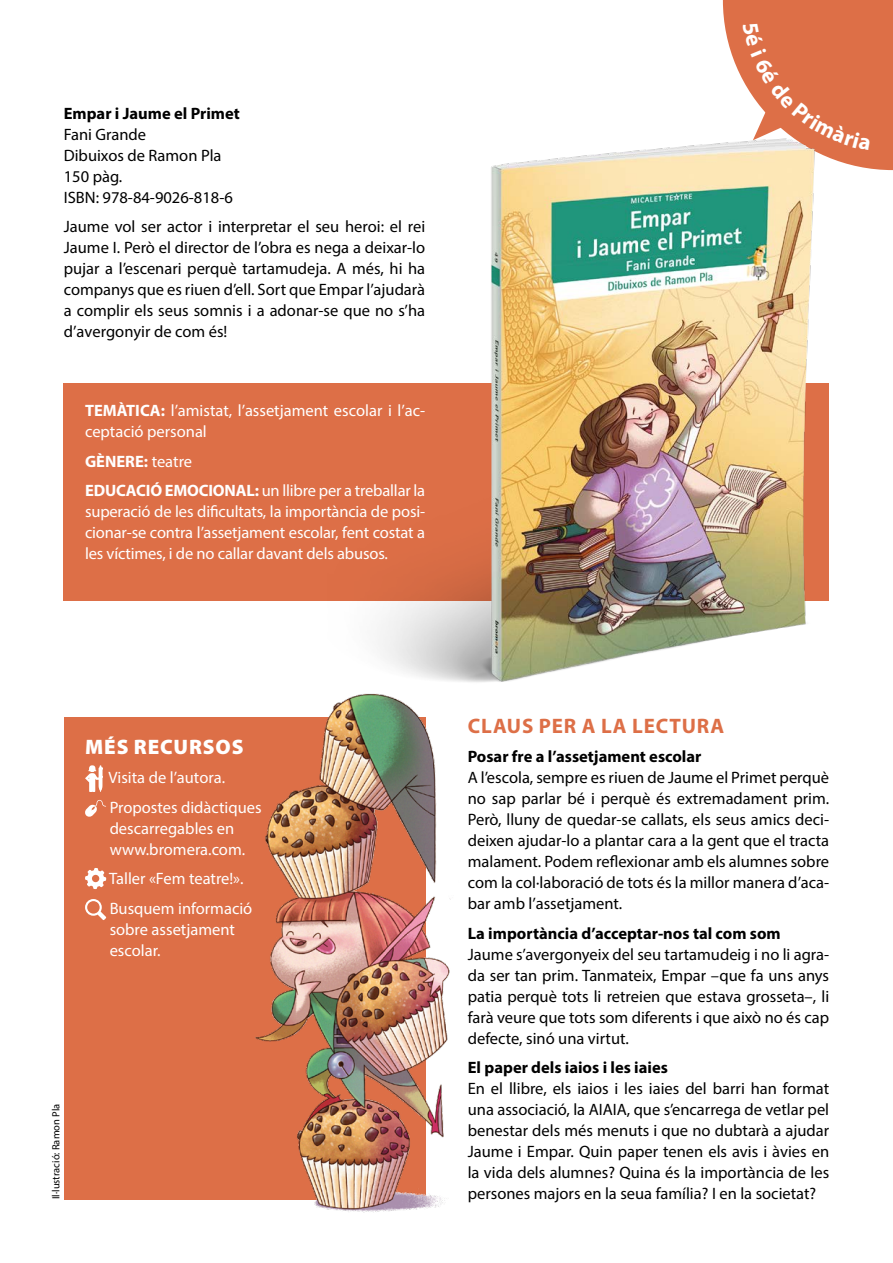
<style>
.page{position:relative;width:893px;height:1263px;background:#fff}
.page>*{position:absolute;margin:0;border:0;box-sizing:border-box;transform-origin:0 0}
.t1{font:700 21px "Myriad Pro";letter-spacing:.04em;color:#dd6f47}
.t2{font:900 21px "Myriad Pro";letter-spacing:.04em;color:#fff}
.t3{font:16.5px/21px "Myriad Pro";color:#000;text-align:justify}
.t4{font:16.5px/21px "Myriad Pro";color:#fff}
.t5{font:700 16.5px "Myriad Pro";color:#000}
.t6{font:10.5px "Myriad Pro";color:#000}
.s1{font-weight:700}
</style>
<div class="page">
<div style="left:64px;top:717px;width:361px;height:482px;background:#dd6f47"></div>
<div style="left:64px;top:383px;width:765px;height:218px;background:#dd6f47"></div>
<img style="left:378px;top:143px;width:436px;height:539px">
<img style="left:236px;top:655px;width:236px;height:558px">
<svg style="left:85px;top:765px;width:17px;height:27px"></svg>
<svg style="left:85px;top:800px;width:21px;height:17px"></svg>
<svg style="left:85px;top:868px;width:21px;height:21px"></svg>
<svg style="left:85px;top:899px;width:21px;height:21px"></svg>
<svg style="left:723px;top:0;width:170px;height:170px;background:#e28967"></svg>
<p class="t5" style="left:64px;top:102px;width:178px">Empar i Jaume el Primet</p>
<p class="t3" style="left:64px;top:123px;width:171px;text-align:left">Fani Grande<br>Dibuixos de Ramon Pla<br>150 pàg.<br>ISBN: 978-84-9026-818-6</p>
<p class="t3" style="left:64px;top:216px;width:363px">Jaume vol ser actor i interpretar el seu heroi: el rei Jaume I. Però el director de l’obra es nega a deixar-lo pujar a l’escenari perquè tartamudeja. A més, hi ha companys que es riuen d’ell. Sort que Empar l’ajudarà a complir els seus somnis i a adonar-se que no s’ha d’avergonyir de com és!</p>
<p class="t4" style="left:85px;top:400px;width:342px"><span class="s1">TEMÀTICA:</span> l’amistat, l’assetjament escolar i l’ac&shy;ceptació personal</p>
<p class="t4" style="left:85px;top:446px;width:342px;line-height:29.5px"><span class="s1">GÈNERE:</span> teatre<br><span class="s1">EDUCACIÓ EMOCIONAL:</span> un llibre per a treballar la</p>
<p class="t4" style="left:85px;top:501px;width:342px;text-align:justify">superació de les dificultats, la importància de posi&shy;cionar-se contra l’assetjament escolar, fent costat a les víctimes, i de no callar davant dels abusos.</p>
<p class="t2" style="left:85px;top:733px;width:160px">MÉS RECURSOS</p>
<p class="t4" style="left:109px;top:763px;width:155px;line-height:29.5px">Visita de l’autora.<br>Propostes didàctiques</p>
<p class="t4" style="left:110px;top:818px;width:137px">descarregables en www.bromera.com.</p>
<p class="t4" style="left:109px;top:864px;width:145px;line-height:29.5px">Taller «Fem teatre!».<br>Busquem informació</p>
<p class="t4" style="left:110px;top:919px;width:127px">sobre assetjament escolar.</p>
<p class="t6" style="left:50px;top:1199px;width:97px;rotate:-90deg">Il·lustració: Ramon Pla</p>
<p class="t1" style="left:468px;top:712px;width:258px">CLAUS PER A LA LECTURA</p>
<p class="t5" style="left:468px;top:746px;width:235px">Posar fre a l’assetjament escolar</p>
<p class="t3" style="left:468px;top:767px;width:363px">A l’escola, sempre es riuen de Jaume el Primet perquè no sap parlar bé i perquè és extremadament prim.<br>Però, lluny de quedar-se callats, els seus amics deci&shy;deixen ajudar-lo a plantar cara a la gent que el tracta malament. Podem reflexionar amb els alumnes sobre com la col·laboració de tots és la millor manera d’aca&shy;bar amb l’assetjament.</p>
<p class="t5" style="left:468px;top:922px;width:315px">La importància d’acceptar-nos tal com som</p>
<p class="t3" style="left:468px;top:943px;width:363px">Jaume s’avergonyeix del seu tartamudeig i no li agra&shy;da ser tan prim. Tanmateix, Empar –que fa uns anys patia perquè tots li retreien que estava grosseta–, li farà veure que tots som diferents i que això no és cap defecte, sinó una virtut.</p>
<p class="t5" style="left:468px;top:1057px;width:202px">El paper dels iaios i les iaies</p>
<p class="t3" style="left:468px;top:1078px;width:363px">En el llibre, els iaios i les iaies del barri han format una associació, la AIAIA, que s’encarrega de vetlar pel benestar dels més menuts i que no dubtarà a ajudar Jaume i Empar. Quin paper tenen els avis i àvies en la vida dels alumnes? Quina és la importància de les persones majors en la seua família? I en la societat?</p>
</div>
